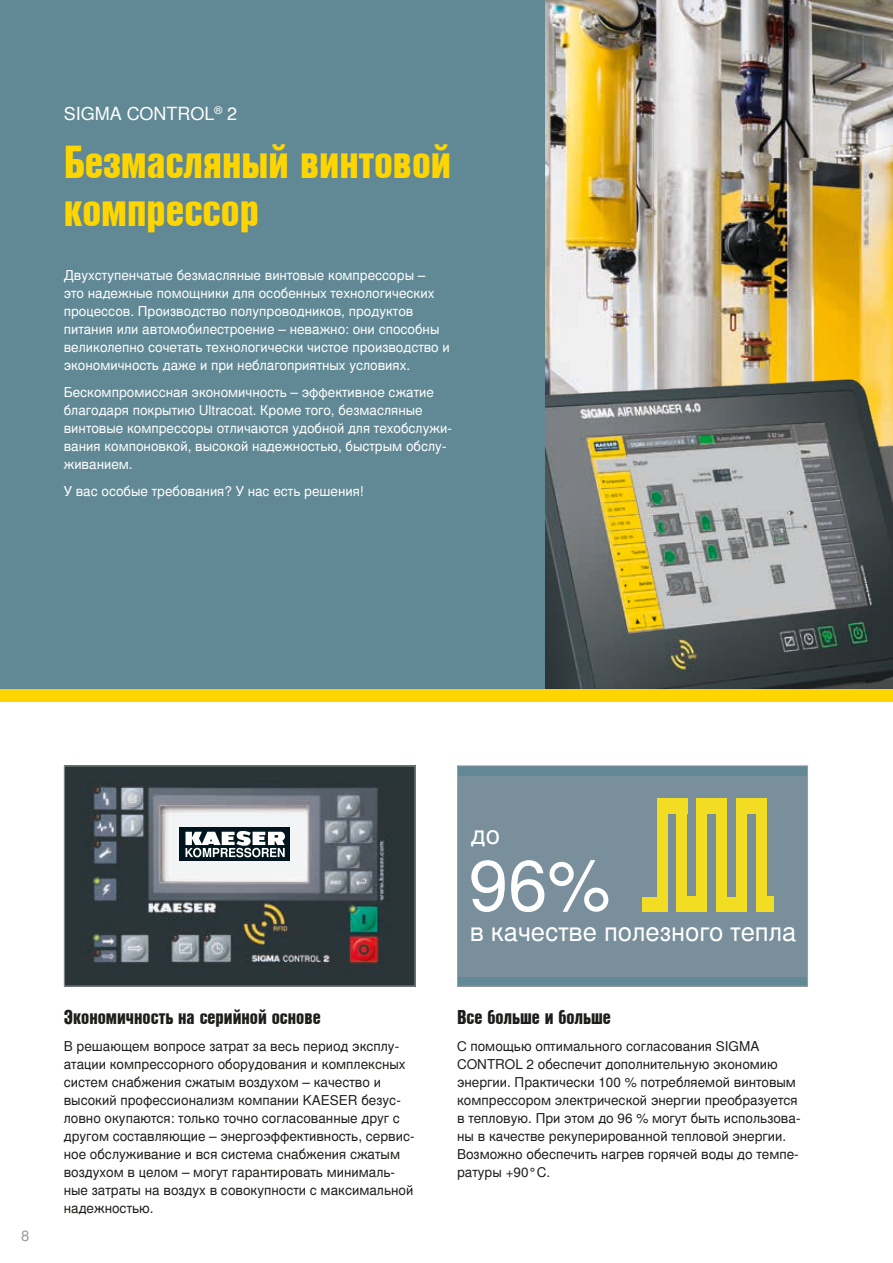
<style>
.page{position:relative;width:893px;height:1263px;background:#fff}
.page>*{position:absolute;margin:0;border:0;box-sizing:border-box;transform-origin:0 0}
.t1{font:70.8px "Nimbus San L";color:#fff}
.t2{font:45px/48px "Nimbus San L Bla Con";color:#ffd500}
.t3{font:25.5px "Nimbus San L";color:#fff}
.t4{font:19.5px "Nimbus San L Bla Con";color:#1d1d1b}
.t5{font:18px "Nimbus San L";color:#fff}
.t6{font:15px "Nimbus San L";color:#9d9d9d}
.t7{font:13.5px/18px "Nimbus San L";color:#1d1d1b}
.t8{font:13.5px/18px "Nimbus San L";color:#fff}
</style>
<div class="page">
<div style="left:0;top:0;width:546px;height:689px;background:#618995"></div>
<img style="left:546px;top:0;width:347px;height:191px">
<div style="left:0;top:689px;width:893px;height:13px;background:#ffd500"></div>
<img style="left:546px;top:191px;width:347px;height:498px">
<img style="left:66px;top:767px;width:348px;height:217px">
<div style="left:64px;top:765px;width:352px;height:221px;border:1px solid #9d9d9d"></div>
<div style="left:180px;top:827px;width:110px;height:34px;background:#00151d"></div>
<svg style="left:185px;top:830px;width:100px;height:27px"></svg>
<div style="left:457px;top:766px;width:350px;height:220px;background:#618995"></div>
<div style="left:457px;top:776px;width:350px;height:200px;background:#79909c"></div>
<div style="left:642px;top:897px;width:25px;height:14px;background:#f2dd22"></div>
<div style="left:657px;top:799px;width:10px;height:112px;background:#f2dd22"></div>
<div style="left:657px;top:798px;width:30px;height:16px;background:#f2dd22"></div>
<div style="left:677px;top:798px;width:10px;height:113px;background:#f2dd22"></div>
<div style="left:677px;top:896px;width:30px;height:15px;background:#f2dd22"></div>
<div style="left:696px;top:799px;width:11px;height:112px;background:#f2dd22"></div>
<div style="left:696px;top:798px;width:30px;height:16px;background:#f2dd22"></div>
<div style="left:716px;top:798px;width:10px;height:113px;background:#f2dd22"></div>
<div style="left:721px;top:897px;width:26px;height:14px;background:#f2dd22"></div>
<div style="left:736px;top:799px;width:11px;height:112px;background:#f2dd22"></div>
<div style="left:736px;top:798px;width:30px;height:16px;background:#f2dd22"></div>
<div style="left:756px;top:798px;width:10px;height:113px;background:#f2dd22"></div>
<div style="left:756px;top:896px;width:18px;height:15px;background:#f2dd22"></div>
<div style="left:457px;top:765px;width:351px;height:221px;border:1px solid #9d9d9d"></div>
<h3 class="t5" style="left:64px;top:103px;width:175px">SIGMA CONTROL<sup>®</sup> 2</h3>
<h2 class="t2" style="left:64px;top:136px;width:389px">Безмасляный винтовой компрессор</h2>
<p class="t8" style="left:64px;top:267px;width:388px">Двухступенчатые безмасляные винтовые компрессоры –<br>это надежные помощники для особенных технологических процессов. Производство полупроводников, продуктов питания или автомобилестроение – неважно: они способны великолепно сочетать технологически чистое производство и экономичность даже и при неблагоприятных условиях.</p>
<p class="t8" style="left:64px;top:384px;width:390px">Бескомпромиссная экономичность – эффективное сжатие благодаря покрытию Ultracoat. Кроме того, безмасляные винтовые компрессоры отличаются удобной для техобслужи&shy;вания компоновкой, высокой надежностью, быстрым обслу&shy;живанием.</p>
<p class="t8" style="left:64px;top:483px;width:301px">У вас особые требования? У нас есть решения!</p>
<p class="t6" style="left:21px;top:1226px;width:10px">8</p>
<h3 class="t4" style="left:64px;top:1003px;width:259px">Экономичность на серийной основе</h3>
<p class="t7" style="left:64px;top:1038px;width:352px">В решающем вопросе затрат за весь период эксплу&shy;атации компрессорного оборудования и комплексных систем снабжения сжатым воздухом – качество и высокий профессионализм компании KAESER безус&shy;ловно окупаются: только точно согласованные друг с другом составляющие – энергоэффективность, сервис&shy;ное обслуживание и вся система снабжения сжатым воздухом в целом – могут гарантировать минималь&shy;ные затраты на воздух в совокупности с максимальной надежностью.</p>
<h3 class="t3" style="left:471px;top:819px;width:31px">до</h3>
<h1 class="t1" style="left:469px;top:843px;width:143px">96%</h1>
<h3 class="t3" style="left:470px;top:917px;width:328px">в качестве полезного тепла</h3>
<h3 class="t4" style="left:457px;top:1003px;width:155px">Все больше и больше</h3>
<p class="t7" style="left:457px;top:1038px;width:345px">С помощью оптимального согласования SIGMA CONTROL 2 обеспечит дополнительную экономию энергии. Практически 100 % потребляемой винтовым компрессором электрической энергии преобразуется в тепловую. При этом до 96 % могут быть использова&shy;ны в качестве рекуперированной тепловой энергии.<br>Возможно обеспечить нагрев горячей воды до темпе&shy;ратуры +90°C.</p>
</div>
